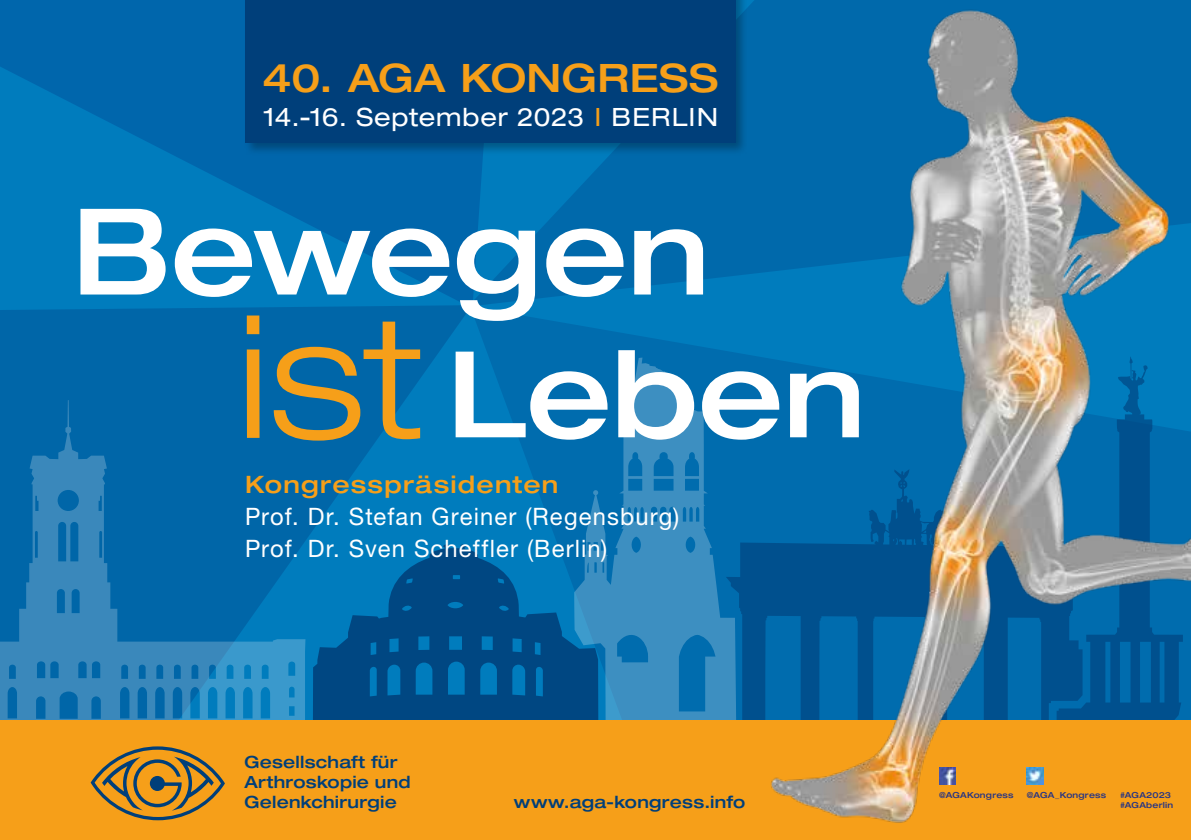
<style>
.page{position:relative;width:1191px;height:840px;background:#fff}
.page>*{position:absolute;margin:0;border:0;box-sizing:border-box;transform-origin:0 0}
.t1{font:500 expanded 119.8px/142.6px "Helvetica Neue LT Pro";letter-spacing:-.005em;color:#fff}
.t2{font:500 expanded 39.2px "Helvetica Neue LT Pro";letter-spacing:.01em;color:#f69f19}
.t3{font:expanded 25.2px "Helvetica Neue LT Pro";letter-spacing:.03em;color:#fff}
.t4{font:24px/32px "Helvetica Neue LT Pro";letter-spacing:.045em;color:#fff}
.t5{font:500 expanded 24px "Helvetica Neue LT Pro";letter-spacing:.05em;color:#f69f19}
.t6{font:500 expanded 16.8px/19.6px "Helvetica Neue LT Pro";letter-spacing:.015em;color:#003f7a}
.t7{font:500 expanded 8.4px/10.8px "Helvetica Neue LT Pro";letter-spacing:.025em;color:#283583}
.s1{color:#f69f19}
.s2{font-weight:300;font-size:169.8px;color:#f69f19}
</style>
<div class="page">
<svg style="left:0;top:308px;width:470px;height:412px;background:#006cae"></svg>
<svg style="left:0;top:0;width:470px;height:308px;background:#0071b4"></svg>
<svg style="left:470px;top:306px;width:270px;height:238px;background:#0073b5"></svg>
<svg style="left:468px;top:156px;width:272px;height:150px;background:#006fb0"></svg>
<svg style="left:0;top:400px;width:307px;height:320px;background:#1273b0"></svg>
<svg style="left:313px;top:544px;width:261px;height:176px;background:#005a97"></svg>
<svg style="left:574px;top:357px;width:135px;height:363px;background:#237fb8"></svg>
<svg style="left:709px;top:356px;width:31px;height:364px;background:#1175b2"></svg>
<div style="left:0;top:720px;width:1191px;height:119px;background:#f69f19"></div>
<svg style="left:91px;top:746px;width:134px;height:73px"></svg>
<div style="left:244px;top:0;width:504px;height:156px;background:#000;opacity:.29"></div>
<div style="left:245px;top:0;width:490px;height:142px;background:#003f7a"></div>
<img style="left:740px;top:0;width:451px;height:823px">
<img style="left:939px;top:767px;width:16px;height:17px">
<img style="left:1027px;top:767px;width:16px;height:17px">
<h2 class="t2" style="left:263px;top:54px;width:457px">40. AGA KONGRESS</h2>
<h3 class="t3" style="left:264px;top:102px;width:455px">14.-16. September 2023 <span class="s1">I</span> BERLIN</h3>
<h1 class="t1" style="left:238px;top:177px;width:629px;text-indent:-166px">Bewegen <span class="s2">ist</span> Leben</h1>
<h3 class="t5" style="left:245px;top:469px;width:315px">Kongresspräsidenten</h3>
<h3 class="t4" style="left:245px;top:500px;width:436px">Prof. Dr. Stefan Greiner (Regensburg)<br>Prof. Dr. Sven Scheffler (Berlin)</h3>
<p class="t6" style="left:244px;top:751px;width:168px">Gesellschaft für<br>Arthroskopie und<br>Gelenkchirurgie</p>
<p class="t6" style="left:514px;top:790px;width:233px">www.aga-kongress.info</p>
<p class="t7" style="left:939px;top:788px;width:76px">@AGAKongress</p>
<p class="t7" style="left:1027px;top:788px;width:81px">@AGA_Kongress</p>
<p class="t7" style="left:1120px;top:788px;width:54px">#AGA2023 #AGAberlin</p>
</div>
